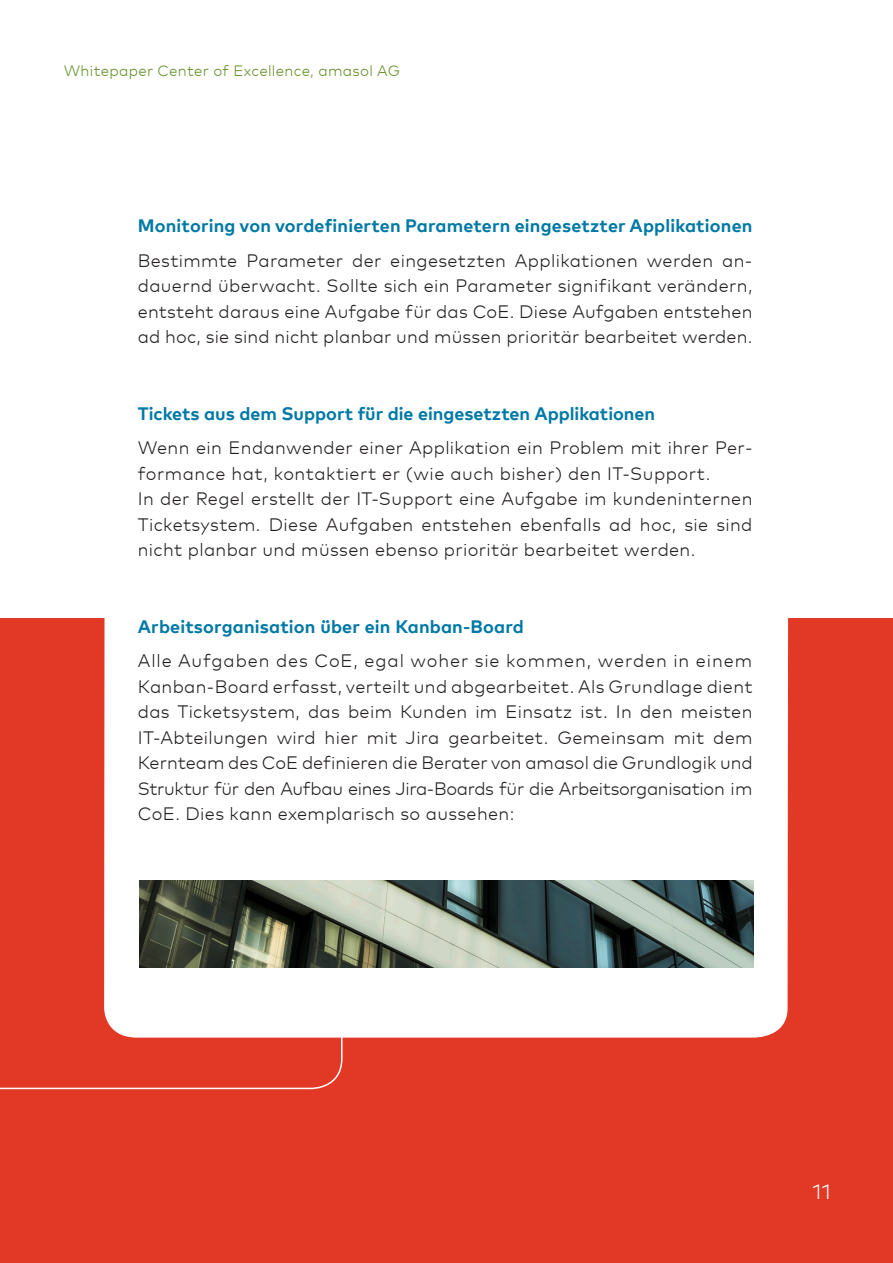
<style>
.page{position:relative;width:893px;height:1263px;background:#fff}
.page>*{position:absolute;margin:0;border:0;box-sizing:border-box;transform-origin:0 0}
.t1{font:300 21px "Mark Pro";color:#fff}
.t2{font:300 18px/25.5px "Mark Pro";letter-spacing:.02em;color:#231f20;text-align:justify}
.t3{font:700 18px "Mark Pro";letter-spacing:.01em;color:#0079a5}
.t4{font:300 15px "Mark Pro";letter-spacing:.02em;color:#64912a}
</style>
<div class="page">
<div style="left:0;top:618px;width:893px;height:645px;background:#e13926"></div>
<div style="left:104px;top:618px;width:684px;height:419px;background:#fff"></div>
<svg style="left:0;top:904px;width:343px;height:186px"></svg>
<img style="left:139px;top:881px;width:615px;height:87px">
<p class="t4" style="left:64px;top:59px;width:338px">Whitepaper Center of Excellence, amasol AG</p>
<p class="t3" style="left:138px;top:212px;width:616px">Monitoring von vordefinierten Parametern eingesetzter Applikationen</p>
<p class="t2" style="left:138px;top:246px;width:616px">Bestimmte Parameter der eingesetzten Applikationen werden an&shy;dauernd überwacht. Sollte sich ein Parameter signifikant verändern, entsteht daraus eine Aufgabe für das CoE. Diese Aufgaben entstehen ad hoc, sie sind nicht planbar und müssen prioritär bearbeitet werden.</p>
<p class="t3" style="left:138px;top:400px;width:519px">Tickets aus dem Support für die eingesetzten Applikationen</p>
<p class="t2" style="left:138px;top:434px;width:616px;text-align:left">Wenn ein Endanwender einer Applikation ein Problem mit ihrer Per&shy;formance hat, kontaktiert er (wie auch bisher) den IT-Support.<br>In der Regel erstellt der IT-Support eine Aufgabe im kundeninternen Ticketsystem. Diese Aufgaben entstehen ebenfalls ad hoc, sie sind nicht planbar und müssen ebenso prioritär bearbeitet werden.</p>
<p class="t3" style="left:138px;top:613px;width:388px">Arbeitsorganisation über ein Kanban-Board</p>
<p class="t2" style="left:138px;top:647px;width:616px">Alle Aufgaben des CoE, egal woher sie kommen, werden in einem Kanban-Board erfasst, verteilt und abgearbeitet. Als Grundlage dient das Ticketsystem, das beim Kunden im Einsatz ist. In den meisten IT-Abteilungen wird hier mit Jira gearbeitet. Gemeinsam mit dem Kernteam des CoE definieren die Berater von amasol die Grundlogik und Struktur für den Aufbau eines Jira-Boards für die Arbeitsorganisation im CoE. Dies kann exemplarisch so aussehen:</p>
<p class="t1" style="left:812px;top:1175px;width:20px">11</p>
</div>
